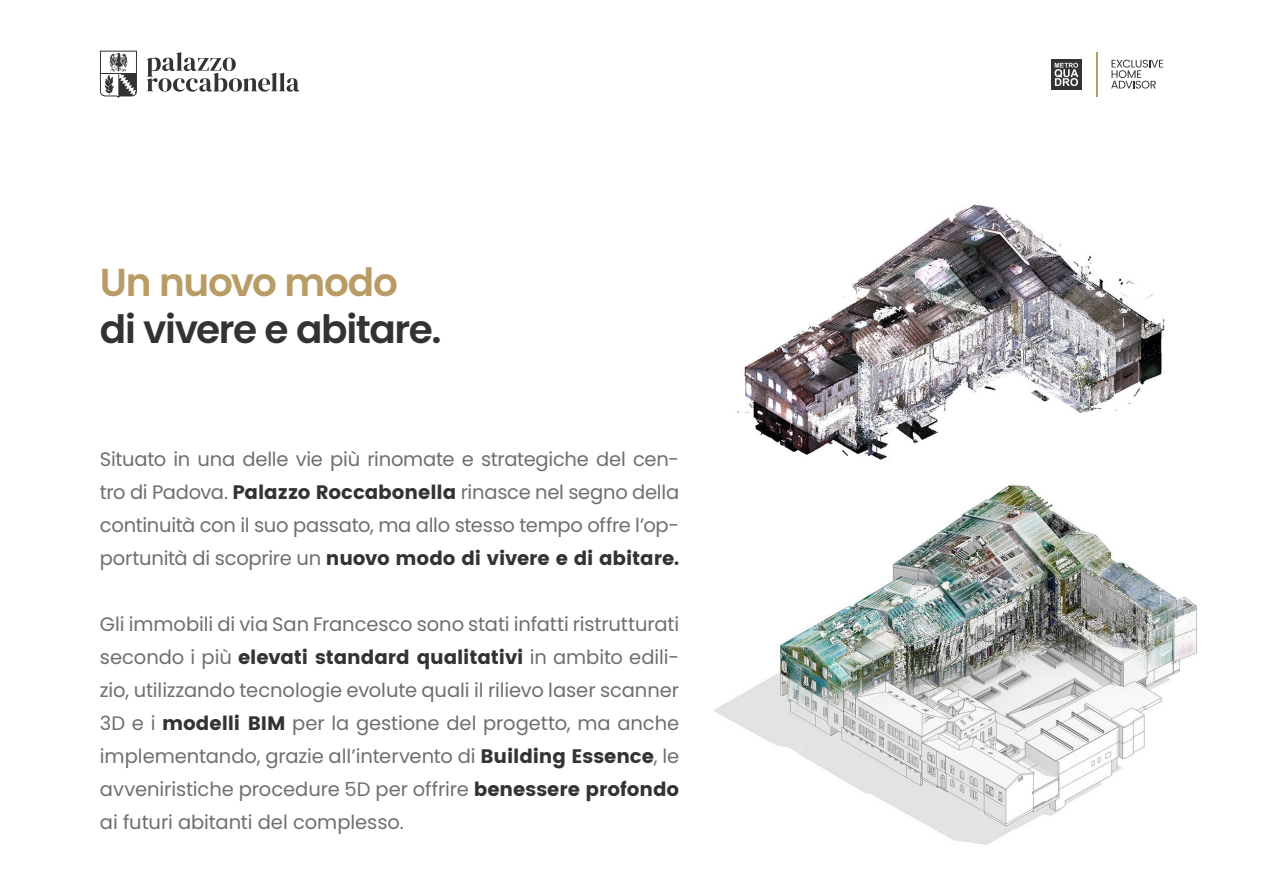
<style>
.page{position:relative;width:1263px;height:893px;background:#fff}
.page>*{position:absolute;margin:0;border:0;box-sizing:border-box;transform-origin:0 0}
.t1{font:600 39px "Poppins";letter-spacing:-.035em;color:#333332}
.t2{font:600 39px "Poppins";letter-spacing:-.03em;color:#b99c65}
.t3{font:19.5px/33px "Poppins";letter-spacing:-.01em;color:#706f6f;text-align:justify}
.s1{color:#333332}
</style>
<div class="page">
<svg style="left:147px;top:52px;width:152px;height:40px"></svg>
<svg style="left:100px;top:51px;width:37px;height:47px"></svg>
<hr style="left:1096px;top:52px;width:2px;height:44px;background:#b99c65">
<div style="left:1051px;top:59px;width:30px;height:30px;background:#333332"></div>
<svg style="left:1054px;top:63px;width:24px;height:23px"></svg>
<svg style="left:1111px;top:60px;width:52px;height:29px"></svg>
<img style="left:737px;top:204px;width:428px;height:256px">
<img style="left:713px;top:482px;width:484px;height:363px">
<h1 class="t2" style="left:100px;top:260px;width:300px">Un nuovo modo</h1>
<h1 class="t1" style="left:100px;top:307px;width:343px">di vivere e abitare.</h1>
<p class="t3" style="left:100px;top:443px;width:581px">Situato in una delle vie più rinomate e strategiche del cen&shy;tro di Padova. <span class="s1">Palazzo Roccabonella</span> rinasce nel segno della continuità con il suo passato, ma allo stesso tempo offre l’op&shy;portunità di scoprire un <span class="s1">nuovo modo di vivere e di abitare.</span></p>
<p class="t3" style="left:100px;top:608px;width:581px">Gli immobili di via San Francesco sono stati infatti ristrutturati secondo i più <span class="s1">elevati standard qualitativi</span> in ambito edili&shy;zio, utilizzando tecnologie evolute quali il rilievo laser scanner 3D e i <span class="s1">modelli BIM</span> per la gestione del progetto, ma anche implementando, grazie all’intervento di <span class="s1">Building Essence</span>, le avveniristiche procedure 5D per offrire <span class="s1">benessere profondo </span>ai futuri abitanti del complesso.</p>
</div>
